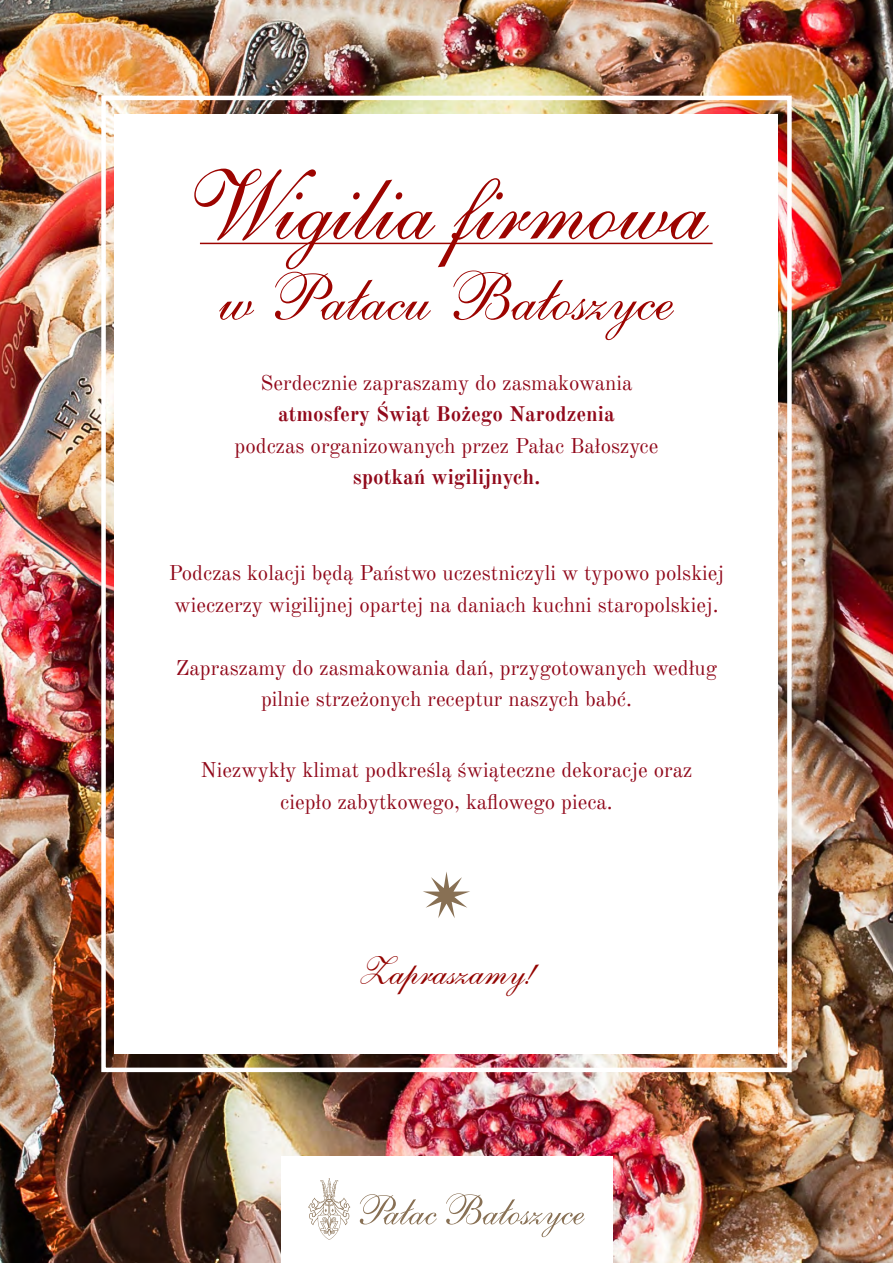
<style>
.page{position:relative;width:893px;height:1263px;background:#fff}
.page>*{position:absolute;margin:0;border:0;box-sizing:border-box;transform-origin:0 0}
.t1{font:96.75px "Shelley Allegro BT";color:#9c0400}
.t2{font:65.1px "Shelley Allegro BT";color:#9c0400}
.t3{font:39px "Shelley Allegro BT";color:#930400}
.t4{font:21px/31.5px "Old Standard TT";color:#91091b;text-align:center}
.t5{font:700 21px "Old Standard TT";color:#91091b}
</style>
<div class="page">
<img style="left:0;top:0;width:893px;height:1263px">
<div style="left:115px;top:114px;width:663px;height:940px;background:#fff"></div>
<div style="left:101px;top:96px;width:691px;height:976px;border:4px solid #fff"></div>
<div style="left:281px;top:1157px;width:331px;height:106px;background:#fff"></div>
<svg style="left:360px;top:1194px;width:77px;height:30px"></svg>
<svg style="left:446px;top:1193px;width:139px;height:44px"></svg>
<svg style="left:308px;top:1178px;width:42px;height:62px"></svg>
<hr style="left:200px;top:243px;width:513px;height:1px;background:#9c0400">
<svg style="left:423px;top:872px;width:47px;height:46px"></svg>
<h1 class="t1" style="left:185px;top:147px;width:524px">Wigilia firmowa</h1>
<h2 class="t2" style="left:220px;top:258px;width:455px">w Pałacu Bałoszyce</h2>
<p class="t4" style="left:260px;top:366px;width:374px">Serdecznie zapraszamy do zasmakowania</p>
<p class="t5" style="left:278px;top:398px;width:338px">atmosfery Świąt Bożego Narodzenia</p>
<p class="t4" style="left:235px;top:429px;width:425px">podczas organizowanych przez Pałac Bałoszyce</p>
<p class="t5" style="left:353px;top:461px;width:189px">spotkań wigilijnych.</p>
<p class="t4" style="left:169px;top:556px;width:557px;text-align:left">Podczas kolacji będą Państwo uczestniczyli w typowo polskiej wieczerzy wigilijnej opartej na daniach kuchni staropolskiej.</p>
<p class="t4" style="left:176px;top:651px;width:543px">Zapraszamy do zasmakowania dań, przygotowanych według pilnie strzeżonych receptur naszych babć.</p>
<p class="t4" style="left:201px;top:753px;width:493px">Niezwykły klimat podkreślą świąteczne dekoracje oraz ciepło zabytkowego, kaflowego pieca.</p>
<h3 class="t3" style="left:358px;top:947px;width:179px">Zapraszamy!</h3>
</div>
